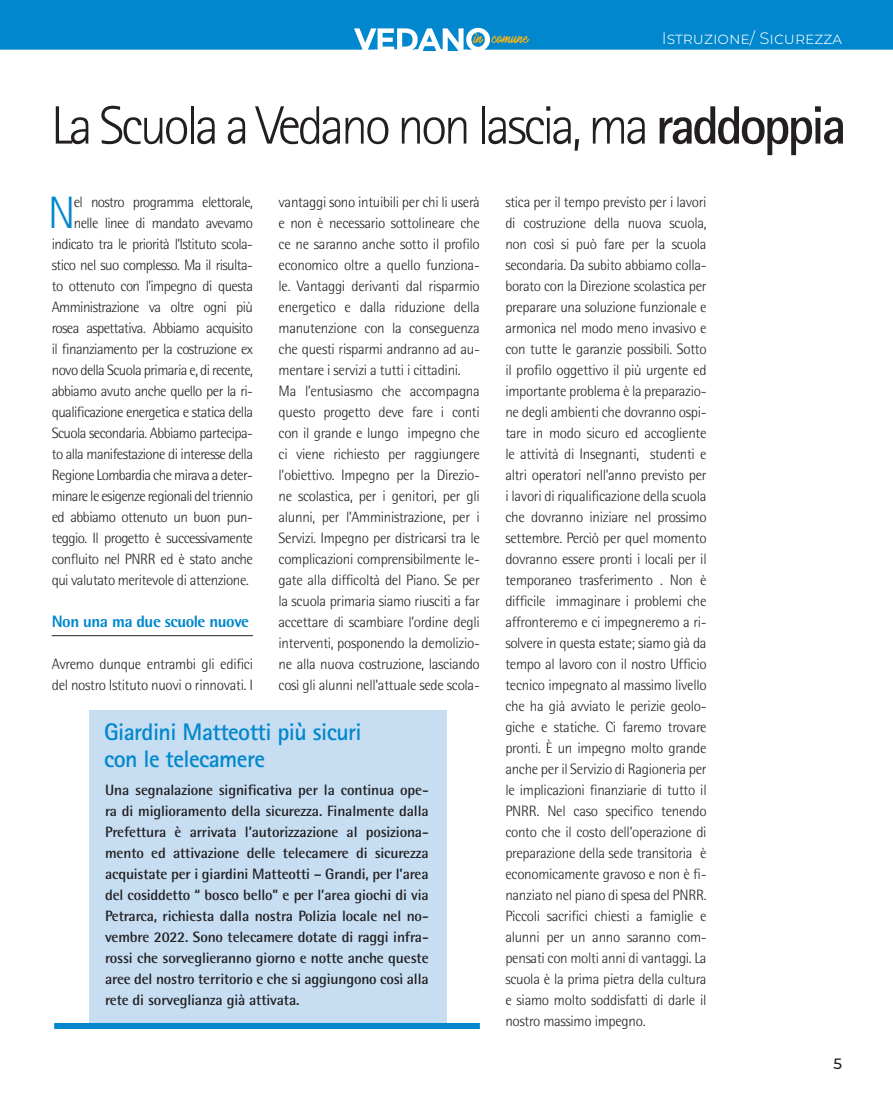
<style>
.page{position:relative;width:893px;height:1106px;background:#fff}
.page>*{position:absolute;margin:0;border:0;box-sizing:border-box;transform-origin:0 0}
.t1{font:300 54px "Rotis Sans Serif Std";letter-spacing:-.06em;color:#231f20}
.t2{font:300 45.45px "Rotis Semi Sans Std";color:#0087cd}
.t3{font:700 24px/27px "Rotis Sans Serif Std";letter-spacing:-.025em;color:#0087cd}
.t4{font:800 16.5px "Rotis Semi Sans Std";letter-spacing:-.03em;color:#0087cd}
.t5{font:300 16.5px "Montserrat";color:#fff}
.t6{font:300 15px/21px "Rotis Semi Sans Std";letter-spacing:-.02em;color:#231f20}
.t7{font:300 15px/21px "Rotis Semi Sans Std";letter-spacing:-.04em;color:#231f20;text-align:right}
.t8{font:700 15px/21px "Rotis Semi Sans Std";letter-spacing:-.01em;color:#231f20;text-align:justify}
.t9{font:500 15px "Montserrat";color:#231f20}
.t10{font:12.75px "Mark My Words";color:#fbb416}
.s1{font-weight:700}
</style>
<div class="page">
<div style="left:0;top:0;width:893px;height:50px;background:#0087cd"></div>
<svg style="left:0;top:28px;width:893px;height:23px"></svg>
<hr style="left:52px;top:635px;width:201px;height:1px;background:#231f20">
<div style="left:88px;top:711px;width:358px;height:315px;background:#c6ddf2"></div>
<div style="left:54px;top:1023px;width:426px;height:6px;background:#0087cd"></div>
<p class="t10" style="left:474px;top:31px;width:56px">in comune</p>
<p class="t5" style="left:662px;top:27px;width:182px">Istruzione/ Sicurezza</p>
<h1 class="t1" style="left:51px;top:94px;width:797px">La Scuola a Vedano non lascia, ma <span class="s1">raddoppia</span></h1>
<h2 class="t2" style="left:48px;top:186px;width:29px">N</h2>
<p class="t7" style="left:52px;top:191px;width:203px">el nostro programma elettorale, nelle linee di mandato avevamo indicato tra le priorità l’Istituto scola&shy;stico nel suo complesso. Ma il risulta&shy;to ottenuto con l’impegno di questa Amministrazione va oltre ogni più rosea aspettativa. Abbiamo acquisito il finanziamento per la costruzione ex novo della Scuola primaria e, di recente, abbiamo avuto anche quello per la ri&shy;qualificazione energetica e statica della Scuola secondaria. Abbiamo partecipa&shy;to alla manifestazione di interesse della Regione Lombardia che mirava a deter&shy;minare le esigenze regionali del triennio ed abbiamo ottenuto un buon pun&shy;teggio. Il progetto è successivamente confluito nel PNRR ed è stato anche qui valutato meritevole di attenzione.</p>
<p class="t4" style="left:52px;top:610px;width:199px">Non una ma due scuole nuove</p>
<p class="t6" style="left:52px;top:653px;width:203px">Avremo dunque entrambi gli edifici del nostro Istituto nuovi o rinnovati. I</p>
<p class="t6" style="left:279px;top:191px;width:203px">vantaggi sono intuibili per chi li userà e non è necessario sottolineare che ce ne saranno anche sotto il profilo economico oltre a quello funziona&shy;le. Vantaggi derivanti dal risparmio energetico e dalla riduzione della manutenzione con la conseguenza che questi risparmi andranno ad au&shy;mentare i servizi a tutti i cittadini.<br>Ma l’entusiasmo che accompagna questo progetto deve fare i conti con il grande e lungo impegno che ci viene richiesto per raggiungere l’obiettivo. Impegno per la Direzio&shy;ne scolastica, per i genitori, per gli alunni, per l’Amministrazione, per i Servizi. Impegno per districarsi tra le complicazioni comprensibilmente le&shy;gate alla difficoltà del Piano. Se per la scuola primaria siamo riusciti a far accettare di scambiare l’ordine degli interventi, posponendo la demolizio&shy;ne alla nuova costruzione, lasciando così gli alunni nell’attuale sede scola-</p>
<p class="t6" style="left:505px;top:191px;width:203px;text-align:justify">stica per il tempo previsto per i lavori di costruzione della nuova scuola, non così si può fare per la scuola secondaria. Da subito abbiamo colla&shy;borato con la Direzione scolastica per preparare una soluzione funzionale e armonica nel modo meno invasivo e con tutte le garanzie possibili. Sotto il profilo oggettivo il più urgente ed importante problema è la preparazio&shy;ne degli ambienti che dovranno ospi&shy;tare in modo sicuro ed accogliente le attività di Insegnanti, studenti e altri operatori nell’anno previsto per i lavori di riqualificazione della scuola che dovranno iniziare nel prossimo settembre. Perciò per quel momento dovranno essere pronti i locali per il temporaneo trasferimento . Non è difficile immaginare i problemi che affronteremo e ci impegneremo a ri&shy;solvere in questa estate; siamo già da tempo al lavoro con il nostro Ufficio tecnico impegnato al massimo livello che ha già avviato le perizie geolo&shy;giche e statiche. Ci faremo trovare pronti. È un impegno molto grande anche per il Servizio di Ragioneria per le implicazioni finanziarie di tutto il PNRR. Nel caso specifico tenendo conto che il costo dell’operazione di preparazione della sede transitoria è economicamente gravoso e non è fi&shy;nanziato nel piano di spesa del PNRR.<br>Piccoli sacrifici chiesti a famiglie e alunni per un anno saranno com&shy;pensati con molti anni di vantaggi. La scuola è la prima pietra della cultura e siamo molto soddisfatti di darle il nostro massimo impegno.</p>
<h3 class="t3" style="left:104px;top:717px;width:259px">Giardini Matteotti più sicuri con le telecamere</h3>
<p class="t8" style="left:105px;top:779px;width:325px">Una segnalazione significativa per la continua ope&shy;ra di miglioramento della sicurezza. Finalmente dalla Prefettura è arrivata l’autorizzazione al posiziona&shy;mento ed attivazione delle telecamere di sicurezza acquistate per i giardini Matteotti – Grandi, per l’area del cosiddetto “ bosco bello” e per l’area giochi di via Petrarca, richiesta dalla nostra Polizia locale nel no&shy;vembre 2022. Sono telecamere dotate di raggi infra&shy;rossi che sorveglieranno giorno e notte anche queste aree del nostro territorio e che si aggiungono così alla rete di sorveglianza già attivata.</p>
<p class="t9" style="left:833px;top:1053px;width:10px">5</p>
</div>
